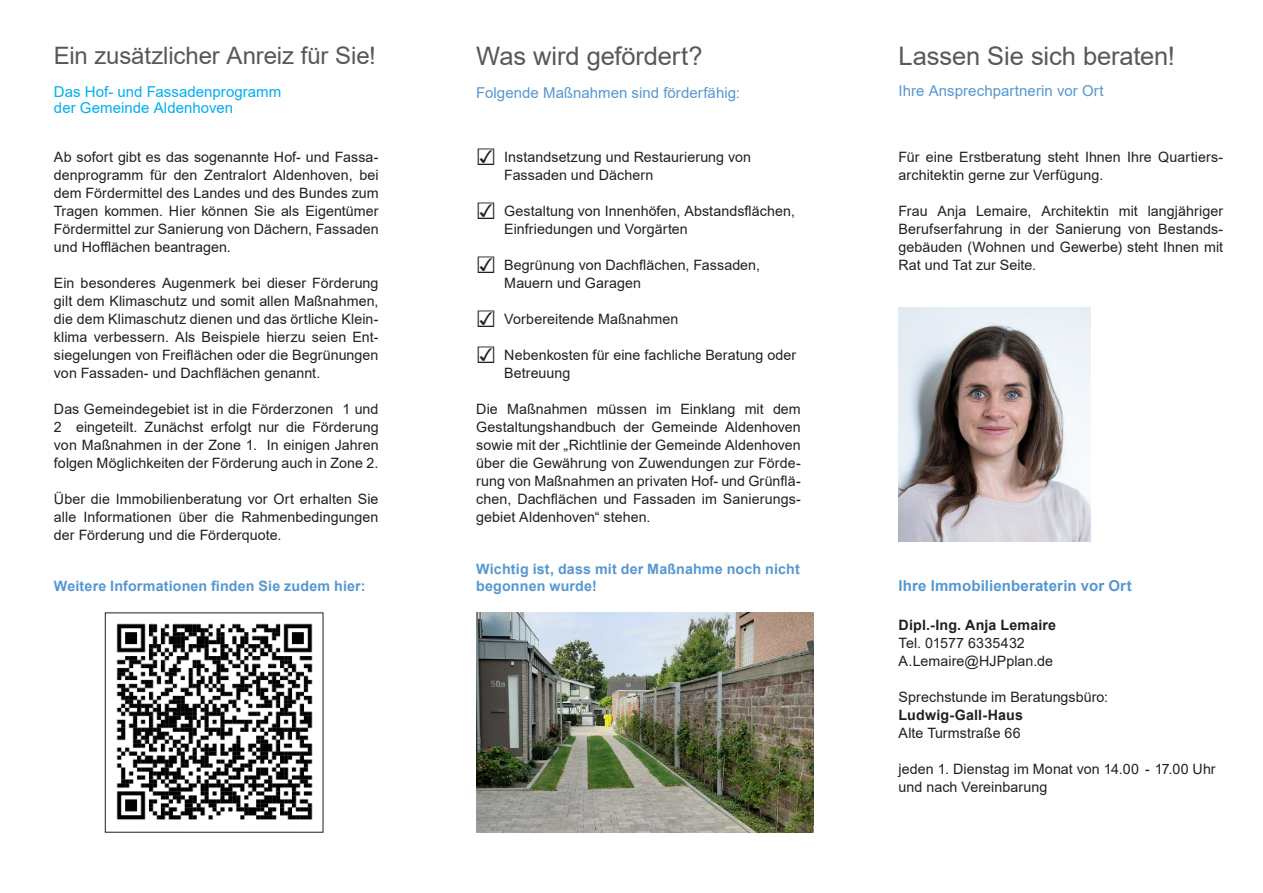
<style>
.page{position:relative;width:1263px;height:893px;background:#fff}
.page>*{position:absolute;margin:0;border:0;box-sizing:border-box;transform-origin:0 0}
.Titel_1_grau{font:25.5px "Arial";letter-spacing:-.005em;color:#57585a}
.Titel_1_grau-2{font:24px "Arial";letter-spacing:-.005em;color:#57585a}
.Titel_2_blau{font:15px/16.4px "Arial";letter-spacing:.005em;color:#00aeef}
.Titel_2_blau-2{font:15px "Arial";letter-spacing:.005em;color:#5697d1}
.Titel_2_blau-3{font:700 15px "Arial";letter-spacing:.01em;color:#5697d1}
.Titel_1_grau-3{font:15px "Arial";color:#5697d1}
.Fließtext{font:14.25px/18px "Arial";letter-spacing:.005em;color:#231f20;text-align:justify}
.Fließtext_eingerückt{font:14.25px/18px "Arial";letter-spacing:.005em;color:#231f20}
.Titel_2_blau-4{font:700 14.25px/16.4px "Arial";letter-spacing:.01em;color:#5697d1}
.Fließtext-2{font:700 14.25px "Arial";letter-spacing:.01em;color:#231f20}
.s1{font-family:"Arial Unicode MS";font-size:27px}
</style>
<div class="page">
<img style="left:477px;top:612px;width:336px;height:221px">
<img style="left:899px;top:308px;width:191px;height:234px">
<img style="left:116px;top:623px;width:197px;height:197px">
<p class="Titel_1_grau-2" style="left:54px;top:39px;width:323px">Ein zusätzlicher Anreiz für Sie!</p>
<p class="Titel_2_blau" style="left:54px;top:83px;width:229px">Das Hof- und Fassadenprogramm der Gemeinde Aldenhoven</p>
<p class="Fließtext" style="left:54px;top:148px;width:326px">Ab sofort gibt es das sogenannte Hof- und Fassa&shy;denprogramm für den Zentralort Aldenhoven, bei dem Fördermittel des Landes und des Bundes zum Tragen kommen. Hier können Sie als Eigentümer Fördermittel zur Sanierung von Dächern, Fassaden und Hofflächen beantragen.</p>
<p class="Fließtext" style="left:54px;top:274px;width:326px">Ein besonderes Augenmerk bei dieser Förderung gilt dem Klimaschutz und somit allen Maßnahmen, die dem Klimaschutz dienen und das örtliche Klein&shy;klima verbessern. Als Beispiele hierzu seien Ent&shy;siegelungen von Freiflächen oder die Begrünungen von Fassaden- und Dachflächen genannt.</p>
<p class="Fließtext" style="left:54px;top:400px;width:326px">Das Gemeindegebiet ist in die Förderzonen 1 und 2 eingeteilt. Zunächst erfolgt nur die Förderung von Maßnahmen in der Zone 1. In einigen Jahren folgen Möglichkeiten der Förderung auch in Zone 2.</p>
<p class="Fließtext" style="left:54px;top:490px;width:326px">Über die Immobilienberatung vor Ort erhalten Sie alle Informationen über die Rahmenbedingungen der Förderung und die Förderquote.</p>
<p class="Titel_2_blau-4" style="left:54px;top:578px;width:313px">Weitere Informationen finden Sie zudem hier:</p>
<p class="Titel_1_grau" style="left:476px;top:39px;width:228px">Was wird gefördert?</p>
<p class="Titel_2_blau-2" style="left:476px;top:82px;width:265px">Folgende Maßnahmen sind förderfähig:</p>
<p class="Fließtext_eingerückt" style="left:476px;top:148px;width:276px"><span class="s1">☑</span> Instandsetzung und Restaurierung von</p>
<p class="Fließtext_eingerückt" style="left:504px;top:166px;width:151px">Fassaden und Dächern</p>
<p class="Fließtext_eingerückt" style="left:504px;top:202px;width:292px;text-indent:-28px"><span class="s1">☑</span> Gestaltung von Innenhöfen, Abstandsflächen,<br>Einfriedungen und Vorgärten</p>
<p class="Fließtext_eingerückt" style="left:476px;top:256px;width:285px"><span class="s1">☑</span> Begrünung von Dachflächen, Fassaden,</p>
<p class="Fließtext_eingerückt" style="left:504px;top:274px;width:138px">Mauern und Garagen</p>
<p class="Fließtext_eingerückt" style="left:476px;top:310px;width:204px"><span class="s1">☑</span> Vorbereitende Maßnahmen</p>
<p class="Fließtext_eingerückt" style="left:504px;top:346px;width:294px;text-indent:-28px"><span class="s1">☑</span> Nebenkosten für eine fachliche Beratung oder<br>Betreuung</p>
<p class="Fließtext" style="left:476px;top:400px;width:326px">Die Maßnahmen müssen im Einklang mit dem Gestaltungshandbuch der Gemeinde Aldenhoven sowie mit der „Richtlinie der Gemeinde Aldenhoven über die Gewährung von Zuwendungen zur Förde&shy;rung von Maßnahmen an privaten Hof- und Grünflä&shy;chen, Dachflächen und Fassaden im Sanierungs&shy;gebiet Aldenhoven“ stehen.</p>
<p class="Titel_2_blau-4" style="left:476px;top:561px;width:325px">Wichtig ist, dass mit der Maßnahme noch nicht begonnen wurde!</p>
<p class="Titel_1_grau" style="left:898px;top:39px;width:278px">Lassen Sie sich beraten!</p>
<p class="Titel_1_grau-3" style="left:898px;top:80px;width:207px">Ihre Ansprechpartnerin vor Ort</p>
<p class="Fließtext" style="left:898px;top:148px;width:326px">Für eine Erstberatung steht Ihnen Ihre Quartiers&shy;architektin gerne zur Verfügung.</p>
<p class="Fließtext" style="left:898px;top:202px;width:326px">Frau Anja Lemaire, Architektin mit langjähriger Berufserfahrung in der Sanierung von Bestands&shy;gebäuden (Wohnen und Gewerbe) steht Ihnen mit Rat und Tat zur Seite.</p>
<p class="Titel_2_blau-3" style="left:898px;top:575px;width:235px">Ihre Immobilienberaterin vor Ort</p>
<p class="Fließtext-2" style="left:898px;top:615px;width:159px">Dipl.-Ing. Anja Lemaire</p>
<p class="Fließtext" style="left:898px;top:634px;width:128px">Tel. 01577 6335432</p>
<p class="Fließtext" style="left:898px;top:652px;width:156px">A.Lemaire@HJPplan.de</p>
<p class="Fließtext" style="left:898px;top:688px;width:211px">Sprechstunde im Beratungsbüro:</p>
<p class="Fließtext-2" style="left:898px;top:705px;width:126px">Ludwig-Gall-Haus</p>
<p class="Fließtext" style="left:898px;top:724px;width:124px">Alte Turmstraße 66</p>
<p class="Fließtext" style="left:898px;top:760px;width:319px">jeden 1. Dienstag im Monat von 14.00 - 17.00 Uhr</p>
<p class="Fließtext" style="left:898px;top:778px;width:150px">und nach Vereinbarung</p>
</div>
